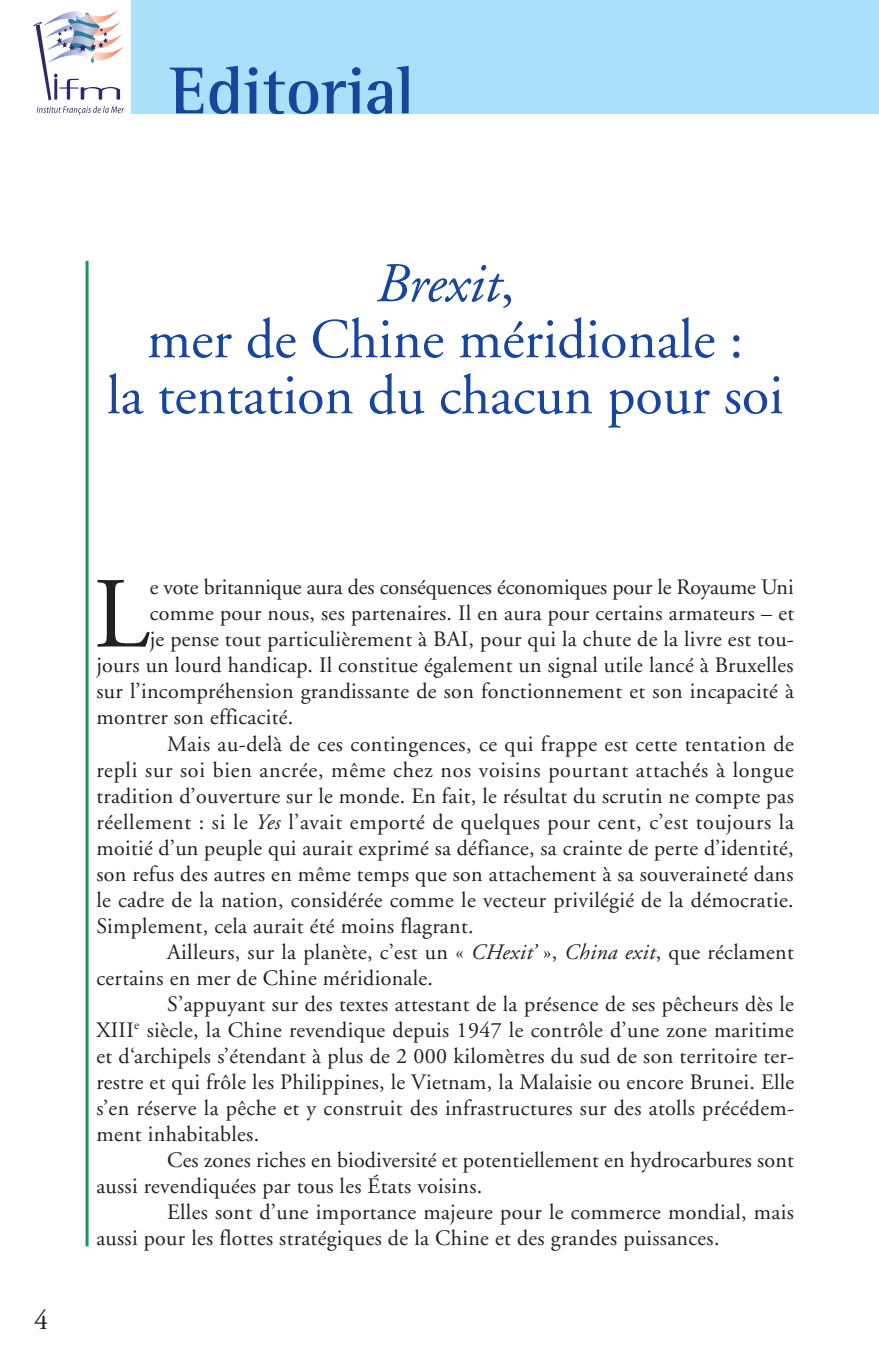
<style>
.page{position:relative;width:879px;height:1361px;background:#fff}
.page>*{position:absolute;margin:0;border:0;box-sizing:border-box;transform-origin:0 0}
.t1{font:100.4px "Adobe Garamond";color:#231f20}
.t2{font:700 68px "Rotis Semi Serif";color:#18469d}
.t3{font:56px/56px "Adobe Garamond";color:#18469d;text-align:center}
.t4{font:28px "Adobe Garamond";color:#231f20}
.t5{font:22px "Adobe Garamond";letter-spacing:.015em;color:#231f20}
.t6{font:22px "Adobe Garamond";letter-spacing:.035em;color:#231f20}
.t7{font:22px "Adobe Garamond";letter-spacing:-.005em;color:#231f20}
.s1{font-style:italic}
</style>
<div class="page">
<div style="left:0;top:0;width:879px;height:113px;background:#aae0f9"></div>
<hr style="left:86px;top:261px;width:3px;height:985px;background:#189563">
<div style="left:0;top:0;width:130px;height:124px;background:#fff"></div>
<svg style="left:33px;top:9px;width:91px;height:106px"></svg>
<h2 class="t2" style="left:170px;top:66px;width:246px">Editorial</h2>
<h3 class="t3" style="left:107px;top:261px;width:678px"><span class="s1">Brexit</span>,<br>mer de Chine méridionale :<br>la tentation du chacun pour soi</h3>
<p class="t4" style="left:34px;top:1308px;width:15px">4</p>
<h1 class="t1" style="left:94px;top:574px;width:57px">L</h1>
<p class="t7" style="left:150px;top:578px;width:645px">e vote britannique aura des conséquences économiques pour le Royaume Uni</p>
<p class="t5" style="left:150px;top:604px;width:646px">comme pour nous, ses partenaires. Il en aura pour certains armateurs – et</p>
<p class="t5" style="left:150px;top:630px;width:646px">je pense tout particulièrement à BAI, pour qui la chute de la livre est tou-</p>
<p class="t5" style="left:96px;top:656px;width:699px">jours un lourd handicap. Il constitue également un signal utile lancé à Bruxelles</p>
<p class="t5" style="left:96px;top:682px;width:699px">sur l’incompréhension grandissante de son fonctionnement et son incapacité à</p>
<p class="t5" style="left:96px;top:708px;width:199px">montrer son efficacité.</p>
<p class="t5" style="left:167px;top:734px;width:628px">Mais au-delà de ces contingences, ce qui frappe est cette tentation de</p>
<p class="t6" style="left:96px;top:760px;width:699px">repli sur soi bien ancrée, même chez nos voisins pourtant attachés à longue</p>
<p class="t5" style="left:96px;top:786px;width:699px">tradition d’ouverture sur le monde. En fait, le résultat du scrutin ne compte pas</p>
<p class="t5" style="left:96px;top:812px;width:699px">réellement : si le <span class="s1">Yes</span> l’avait emporté de quelques pour cent, c’est toujours la</p>
<p class="t5" style="left:96px;top:838px;width:699px">moitié d’un peuple qui aurait exprimé sa défiance, sa crainte de perte d’identité,</p>
<p class="t5" style="left:96px;top:864px;width:698px">son refus des autres en même temps que son attachement à sa souveraineté dans</p>
<p class="t5" style="left:96px;top:890px;width:699px">le cadre de la nation, considérée comme le vecteur privilégié de la démocratie.</p>
<p class="t5" style="left:96px;top:916px;width:379px">Simplement, cela aurait été moins flagrant.</p>
<p class="t5" style="left:167px;top:942px;width:628px">Ailleurs, sur la planète, c’est un « <span class="s1">CHexit’</span> », <span class="s1">China exit</span>, que réclament</p>
<p class="t5" style="left:96px;top:968px;width:338px">certains en mer de Chine méridionale.</p>
<p class="t5" style="left:167px;top:994px;width:628px">S’appuyant sur des textes attestant de la présence de ses pêcheurs dès le</p>
<p class="t5" style="left:96px;top:1020px;width:699px">XIII<sup>e</sup> siècle, la Chine revendique depuis 1947 le contrôle d’une zone maritime</p>
<p class="t5" style="left:96px;top:1046px;width:699px">et d‘archipels s’étendant à plus de 2 000 kilomètres du sud de son territoire ter-</p>
<p class="t5" style="left:96px;top:1072px;width:699px">restre et qui frôle les Philippines, le Vietnam, la Malaisie ou encore Brunei. Elle</p>
<p class="t5" style="left:96px;top:1098px;width:699px">s’en réserve la pêche et y construit des infrastructures sur des atolls précédem-</p>
<p class="t5" style="left:96px;top:1124px;width:164px">ment inhabitables.</p>
<p class="t5" style="left:167px;top:1150px;width:628px">Ces zones riches en biodiversité et potentiellement en hydrocarbures sont</p>
<p class="t5" style="left:96px;top:1176px;width:387px">aussi revendiquées par tous les États voisins.</p>
<p class="t5" style="left:167px;top:1202px;width:628px">Elles sont d’une importance majeure pour le commerce mondial, mais</p>
<p class="t5" style="left:96px;top:1228px;width:624px">aussi pour les flottes stratégiques de la Chine et des grandes puissances.</p>
</div>
